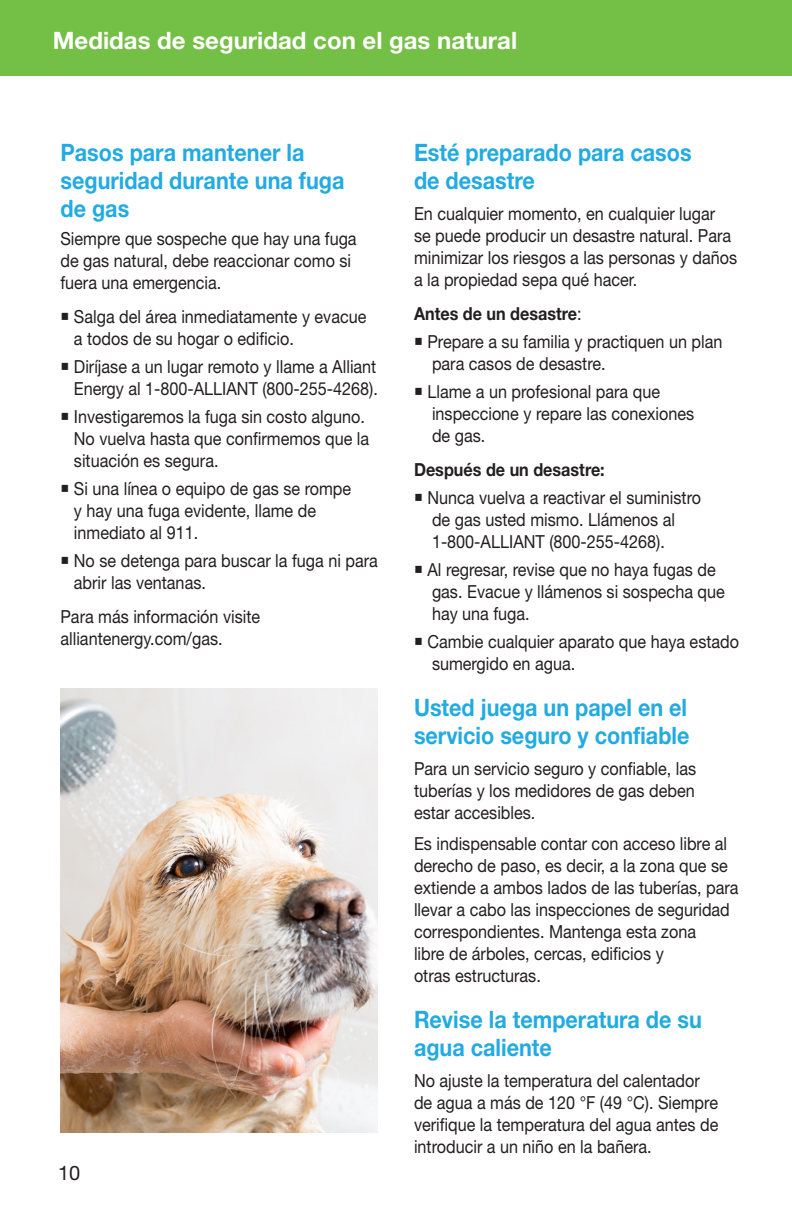
<style>
.page{position:relative;width:792px;height:1224px;background:#fff}
.page>*{position:absolute;margin:0;border:0;box-sizing:border-box;transform-origin:0 0}
.Blue_Subhead{font:700 24px/28px "Helvetica Neue LT Pro";color:#22abe2;scale:.9 1}
.body_copy{font:700 24px "Helvetica Neue LT Pro";color:#fff}
.t1{font:20px "Helvetica Neue LT Pro";color:#231f20}
.body_copy-2{font:18px/22px "Helvetica Neue LT Pro";color:#231f20;scale:.9 1}
.bullets{font:18px/22px "Helvetica Neue LT Pro";color:#231f20;scale:.9 1}
.Blue_Subhead-2{font:18px/22px "Helvetica Neue LT Pro";color:#231f20;scale:.9 1}
.bullets-2{font:700 18px "Helvetica Neue LT Pro";color:#231f20;scale:.9 1}
.body_copy-3{font:700 18px "Helvetica Neue LT Pro";color:#231f20;scale:.9 1}
.s1{font-weight:400}
</style>
<div class="page">
<div style="left:0;top:0;width:792px;height:76px;background:#74bf45"></div>
<img style="left:60px;top:689px;width:318px;height:443px">
<p class="body_copy" style="left:53px;top:25px;width:466px">Medidas de seguridad con el gas natural</p>
<p class="Blue_Subhead" style="left:60px;top:138px;width:317px">Pasos para mantener la seguridad durante una fuga de gas</p>
<p class="Blue_Subhead-2" style="left:60px;top:227px;width:331px">Siempre que sospeche que hay una fuga de gas natural, debe reaccionar como si fuera una emergencia.</p>
<p class="body_copy-2" style="left:74px;top:305px;width:327px;text-indent:-13px">○ Salga del área inmediatamente y evacue a todos de su hogar o edificio.</p>
<p class="body_copy-2" style="left:60px;top:355px;width:354px;text-align:right">○ Diríjase a un lugar remoto y llame a Alliant<br>Energy al 1-800-ALLIANT (800-255-4268).</p>
<p class="body_copy-2" style="left:74px;top:405px;width:330px;text-indent:-13px">○ Investigaremos la fuga sin costo alguno.<br>No vuelva hasta que confirmemos que la situación es segura.</p>
<p class="body_copy-2" style="left:74px;top:477px;width:310px;text-indent:-13px">○ Si una línea o equipo de gas se rompe y hay una fuga evidente, llame de inmediato al 911.</p>
<p class="body_copy-2" style="left:74px;top:549px;width:339px;text-indent:-13px">○ No se detenga para buscar la fuga ni para abrir las ventanas.</p>
<p class="body_copy-2" style="left:60px;top:605px;width:224px">Para más información visite alliantenergy.com/gas.</p>
<p class="t1" style="left:58px;top:1161px;width:24px">10</p>
<p class="Blue_Subhead" style="left:414px;top:138px;width:310px">Esté preparado para casos de desastre</p>
<p class="body_copy-2" style="left:414px;top:202px;width:361px">En cualquier momento, en cualquier lugar<br>se puede producir un desastre natural. Para minimizar los riesgos a las personas y daños a la propiedad sepa qué hacer.</p>
<p class="body_copy-3" style="left:414px;top:303px;width:188px">Antes de un desastre<span class="s1">:</span></p>
<p class="bullets" style="left:432px;top:330px;width:324px;text-indent:-18px">○ Prepare a su familia y practiquen un plan para casos de desastre.</p>
<p class="bullets" style="left:432px;top:380px;width:293px;text-indent:-18px">○ Llame a un profesional para que inspeccione y repare las conexiones de gas.</p>
<p class="bullets-2" style="left:414px;top:459px;width:214px">Después de un desastre:</p>
<p class="bullets" style="left:432px;top:486px;width:301px;text-indent:-18px">○ Nunca vuelva a reactivar el suministro de gas usted mismo. Llámenos al<br>1-800-ALLIANT (800-255-4268).</p>
<p class="bullets" style="left:432px;top:558px;width:327px;text-indent:-18px">○ Al regresar, revise que no haya fugas de gas. Evacue y llámenos si sospecha que hay una fuga.</p>
<p class="bullets" style="left:432px;top:630px;width:343px;text-indent:-18px">○ Cambie cualquier aparato que haya estado sumergido en agua.</p>
<p class="Blue_Subhead" style="left:414px;top:693px;width:308px">Usted juega un papel en el servicio seguro y confiable</p>
<p class="body_copy-2" style="left:414px;top:757px;width:315px;text-align:justify">Para un servicio seguro y confiable, las tuberías y los medidores de gas deben estar accesibles.</p>
<p class="body_copy-2" style="left:414px;top:832px;width:362px">Es indispensable contar con acceso libre al derecho de paso, es decir, a la zona que se extiende a ambos lados de las tuberías, para llevar a cabo las inspecciones de seguridad correspondientes. Mantenga esta zona<br>libre de árboles, cercas, edificios y<br>otras estructuras.</p>
<p class="Blue_Subhead" style="left:414px;top:1005px;width:321px">Revise la temperatura de su agua caliente</p>
<p class="body_copy-2" style="left:414px;top:1069px;width:340px">No ajuste la temperatura del calentador de agua a más de 120 °F (49 °C). Siempre verifique la temperatura del agua antes de introducir a un niño en la bañera.</p>
</div>
